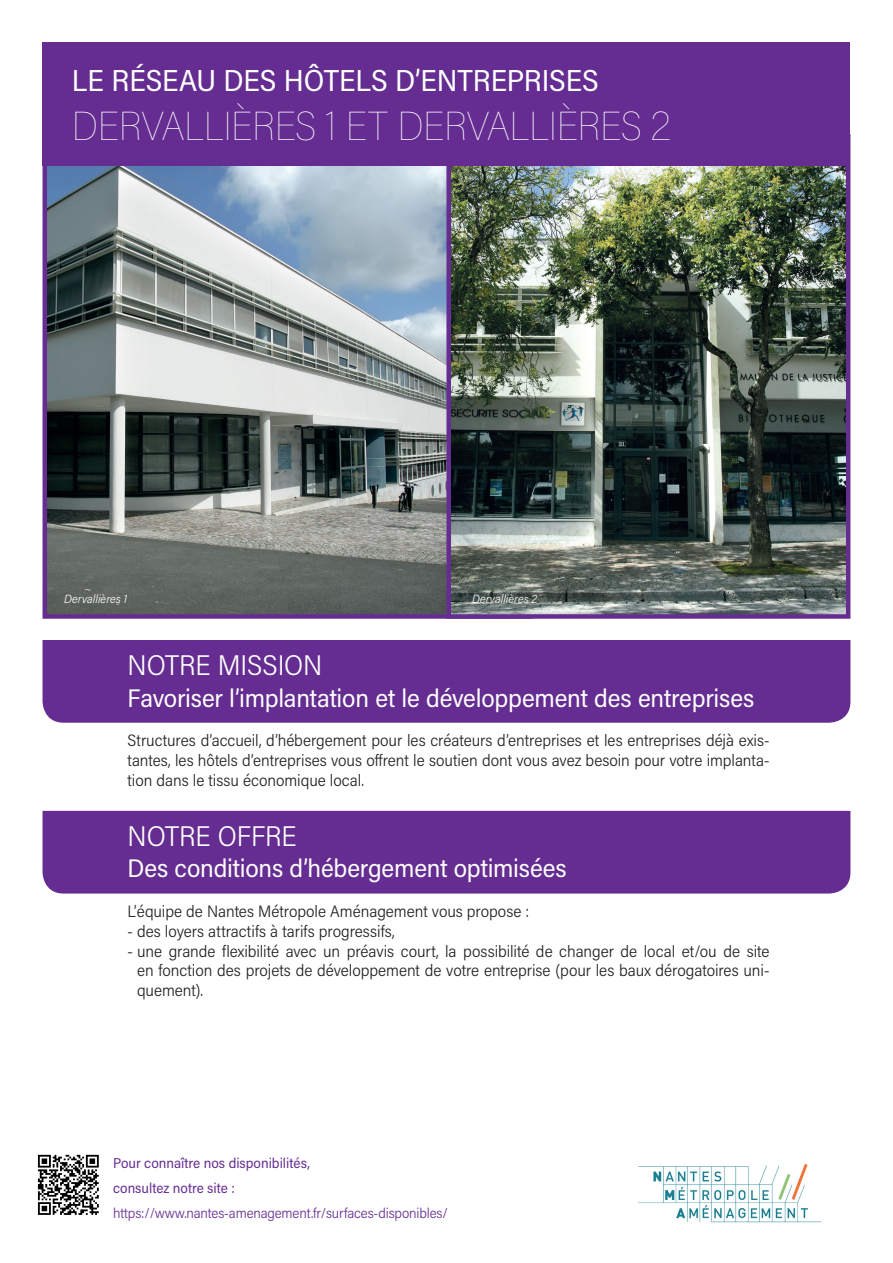
<style>
.page{position:relative;width:893px;height:1263px;background:#fff}
.page>*{position:absolute;margin:0;border:0;box-sizing:border-box;transform-origin:0 0}
.t1{font:100 40.5px "Acumin Pro Semi Cond";letter-spacing:-.015em;color:#fff}
.t2{font:30.45px "Acumin Pro Semi Cond";letter-spacing:-.005em;color:#fff}
._2-GRAND_TITRE_de_début_de_partie{font:300 28.5px "Acumin Pro Semi Cond";letter-spacing:-.005em;color:#fff}
._2-GRAND_TITRE_de_début_de_partie-2{font:25.5px "Acumin Pro Semi Cond";letter-spacing:-.01em;color:#fff}
._4-TEXTE_COURANT{font:300 16.5px/19.8px "Acumin Pro Semi Cond";letter-spacing:-.005em;color:#231f20;text-align:justify}
.t3{font:300 14.25px/25px "Acumin Pro Semi Cond";letter-spacing:-.01em;color:#652d91}
.t4{font:italic 300 12px "Acumin Pro Semi Cond";color:#fff}
.s1{font-weight:400}
</style>
<div class="page">
<svg style="left:42px;top:140px;width:402px;height:479px"></svg>
<img style="left:444px;top:134px;width:407px;height:485px">
<div style="left:43px;top:43px;width:807px;height:123px;background:#652d91"></div>
<div style="left:43px;top:640px;width:807px;height:83px;background:#652d91"></div>
<div style="left:43px;top:811px;width:807px;height:82px;background:#652d91"></div>
<img style="left:638px;top:1164px;width:184px;height:59px">
<img style="left:37px;top:1154px;width:62px;height:61px">
<p class="t2" style="left:72px;top:59px;width:528px">LE RÉSEAU DES HÔTELS D’ENTREPRISES</p>
<p class="t1" style="left:72px;top:100px;width:600px">DERVALLIÈRES 1 ET DERVALLIÈRES 2</p>
<p class="t4" style="left:64px;top:590px;width:65px">Dervallières 1</p>
<p class="t4" style="left:472px;top:590px;width:67px">Dervallières 2</p>
<p class="_2-GRAND_TITRE_de_début_de_partie" style="left:128px;top:645px;width:196px">NOTRE MISSION</p>
<p class="_2-GRAND_TITRE_de_début_de_partie-2" style="left:128px;top:680px;width:628px">Favoriser l’implantation et le développement des entreprises</p>
<p class="_4-TEXTE_COURANT" style="left:128px;top:730px;width:643px">Structures d’accueil, d’hébergement pour les créateurs d’entreprises et les entreprises déjà exis&shy;tantes, les hôtels d’entreprises vous offrent le soutien dont vous avez besoin pour votre implanta&shy;tion dans le tissu économique local.</p>
<p class="_2-GRAND_TITRE_de_début_de_partie" style="left:128px;top:816px;width:171px">NOTRE OFFRE</p>
<p class="_2-GRAND_TITRE_de_début_de_partie-2" style="left:128px;top:851px;width:440px">Des conditions d’hébergement optimisées</p>
<p class="_4-TEXTE_COURANT" style="left:128px;top:901px;width:403px">L’équipe de Nantes Métropole Aménagement vous propose :</p>
<p class="_4-TEXTE_COURANT" style="left:128px;top:920px;width:269px">- des loyers attractifs à tarifs progressifs,</p>
<p class="_4-TEXTE_COURANT" style="left:137px;top:940px;width:634px;text-indent:-10px">- une grande flexibilité avec un préavis court, la possibilité de changer de local et/ou de site en fonction des projets de développement de votre entreprise (pour les baux dérogatoires uni&shy;quement).</p>
<p class="t3" style="left:113px;top:1150px;width:336px"><span class="s1">Pour connaître nos disponibilités,<br>consultez notre site : </span>https://www.nantes-amenagement.fr/surfaces-disponibles/</p>
</div>
